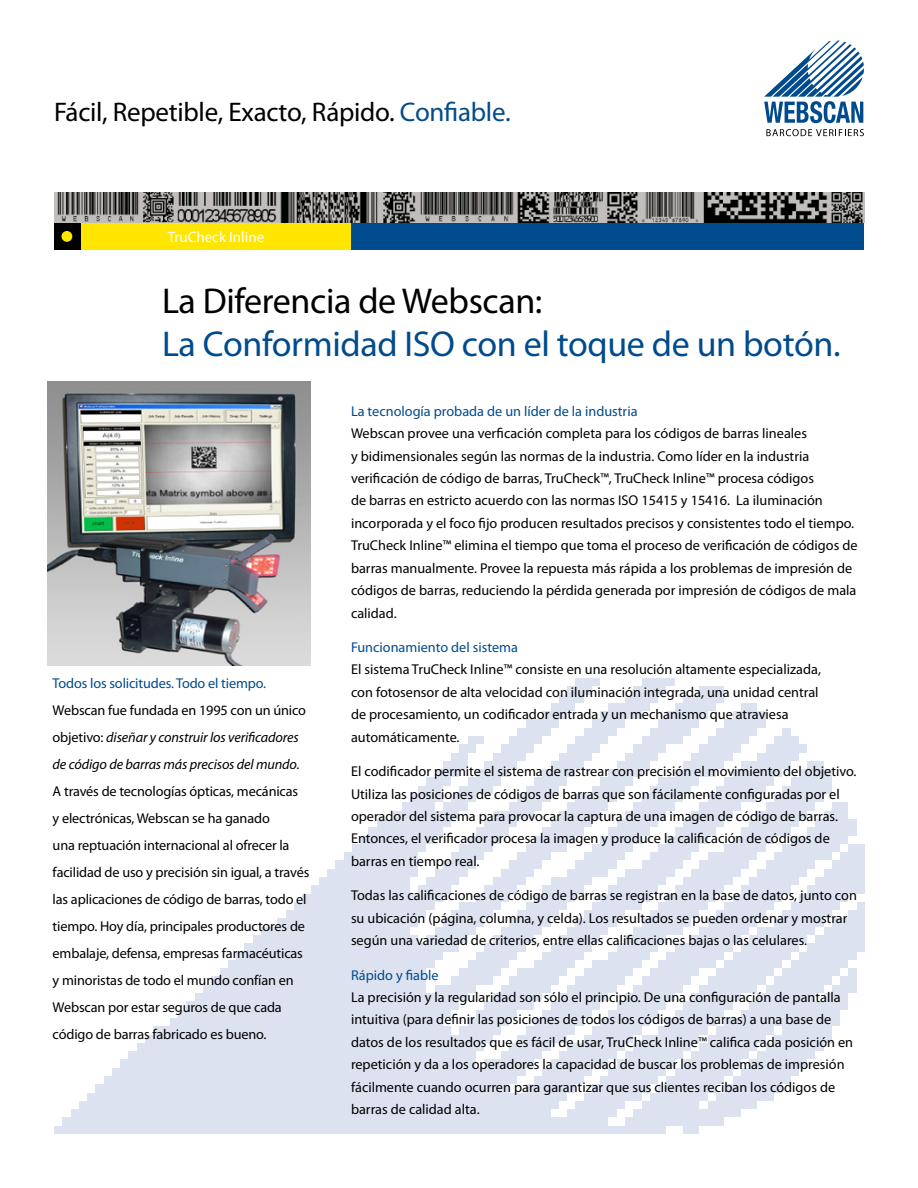
<style>
.page{position:relative;width:918px;height:1188px;background:#fff}
.page>*{position:absolute;margin:0;border:0;box-sizing:border-box;transform-origin:0 0}
.t1{font:36px "Myriad Pro";letter-spacing:-.01em;color:#004b8d}
.t2{font:36px "Myriad Pro";letter-spacing:-.01em;color:#000}
.t3{font:27px "Myriad Pro";letter-spacing:-.01em;color:#000}
.t4{font:15px "Myriad Pro";color:#fff}
.t5{font:14.25px/22.5px "Myriad Pro";color:#000}
.t6{font:14.25px "Myriad Pro";color:#004b8d}
.t7{font:italic 14.25px/27px "Myriad Pro";letter-spacing:-.01em;color:#000}
.s1{color:#004b8d}
.s2{font-style:normal}
</style>
<div class="page">
<div style="left:54px;top:223px;width:512px;height:27px;background:#ffe600"></div>
<div style="left:54px;top:222px;width:26px;height:28px;background:#000"></div>
<div style="left:352px;top:223px;width:512px;height:27px;background:#004b8d"></div>
<svg style="left:764px;top:40px;width:100px;height:83px"></svg>
<svg style="left:766px;top:129px;width:98px;height:7px"></svg>
<div style="left:62px;top:231px;width:10px;height:11px;background:#ffe600;border-radius:50%"></div>
<img style="left:48px;top:382px;width:262px;height:283px">
<img style="left:54px;top:193px;width:810px;height:29px">
<h2 class="t3" style="left:54px;top:95px;width:458px">Fácil, Repetible, Exacto, Rápido. <span class="s1">Confiable.</span></h2>
<p class="t4" style="left:168px;top:228px;width:98px">TruCheck Inline</p>
<h1 class="t2" style="left:162px;top:279px;width:382px">La Diferencia de Webscan:</h1>
<h1 class="t1" style="left:162px;top:322px;width:680px">La Conformidad ISO con el toque de un botón.</h1>
<p class="t6" style="left:53px;top:674px;width:215px">Todos los solicitudes. Todo el tiempo.</p>
<p class="t7" style="left:53px;top:696px;width:255px"><span class="s2">Webscan fue fundada en 1995 con un único objetivo:</span> diseñar y construir los verificadores de código de barras más precisos del mundo.</p>
<p class="t5" style="left:53px;top:777px;width:258px;line-height:27px">A través de tecnologías ópticas, mecánicas<br>y electrónicas, Webscan se ha ganado<br>una reptuación internacional al ofrecer la facilidad de uso y precisión sin igual, a través las aplicaciones de código de barras, todo el tiempo. Hoy día, principales productores de embalaje, defensa, empresas farmacéuticas y minoristas de todo el mundo confían en Webscan por estar seguros de que cada código de barras fabricado es bueno.</p>
<p class="t6" style="left:351px;top:402px;width:288px">La tecnología probada de un líder de la industria</p>
<p class="t5" style="left:351px;top:422px;width:508px">Webscan provee una verficación completa para los códigos de barras lineales<br>y bidimensionales según las normas de la industria. Como líder en la industria verificación de código de barras, TruCheck™, TruCheck Inline™ procesa códigos<br>de barras en estricto acuerdo con las normas ISO 15415 y 15416. La iluminación incorporada y el foco fijo producen resultados precisos y consistentes todo el tiempo.<br>TruCheck Inline™ elimina el tiempo que toma el proceso de verificación de códigos de barras manualmente. Provee la repuesta más rápida a los problemas de impresión de códigos de barras, reduciendo la pérdida generada por impresión de códigos de mala calidad.</p>
<p class="t6" style="left:351px;top:638px;width:168px">Funcionamiento del sistema</p>
<p class="t5" style="left:351px;top:658px;width:471px">El sistema TruCheck Inline™ consiste en una resolución altamente especializada, con fotosensor de alta velocidad con iluminación integrada, una unidad central de procesamiento, un codificador entrada y un mechanismo que atraviesa automáticamente.</p>
<p class="t5" style="left:351px;top:760px;width:507px">El codificador permite el sistema de rastrear con precisión el movimiento del objetivo.<br>Utiliza las posiciones de códigos de barras que son fácilamente configuradas por el operador del sistema para provocar la captura de una imagen de código de barras.<br>Entonces, el verificador procesa la imagen y produce la calificación de códigos de barras en tiempo real.</p>
<p class="t5" style="left:351px;top:884px;width:507px">Todas las calificaciones de código de barras se registran en la base de datos, junto con su ubicación (página, columna, y celda). Los resultados se pueden ordenar y mostrar según una variedad de criterios, entre ellas calificaciones bajas o las celulares.</p>
<p class="t6" style="left:351px;top:966px;width:89px">Rápido y fiable</p>
<p class="t5" style="left:351px;top:986px;width:504px">La precisión y la regularidad son sólo el principio. De una configuración de pantalla intuitiva (para definir las posiciones de todos los códigos de barras) a una base de datos de los resultados que es fácil de usar, TruCheck Inline™ califica cada posición en repetición y da a los operadores la capacidad de buscar los problemas de impresión fácilmente cuando ocurren para garantizar que sus clientes reciban los códigos de barras de calidad alta.</p>
</div>
